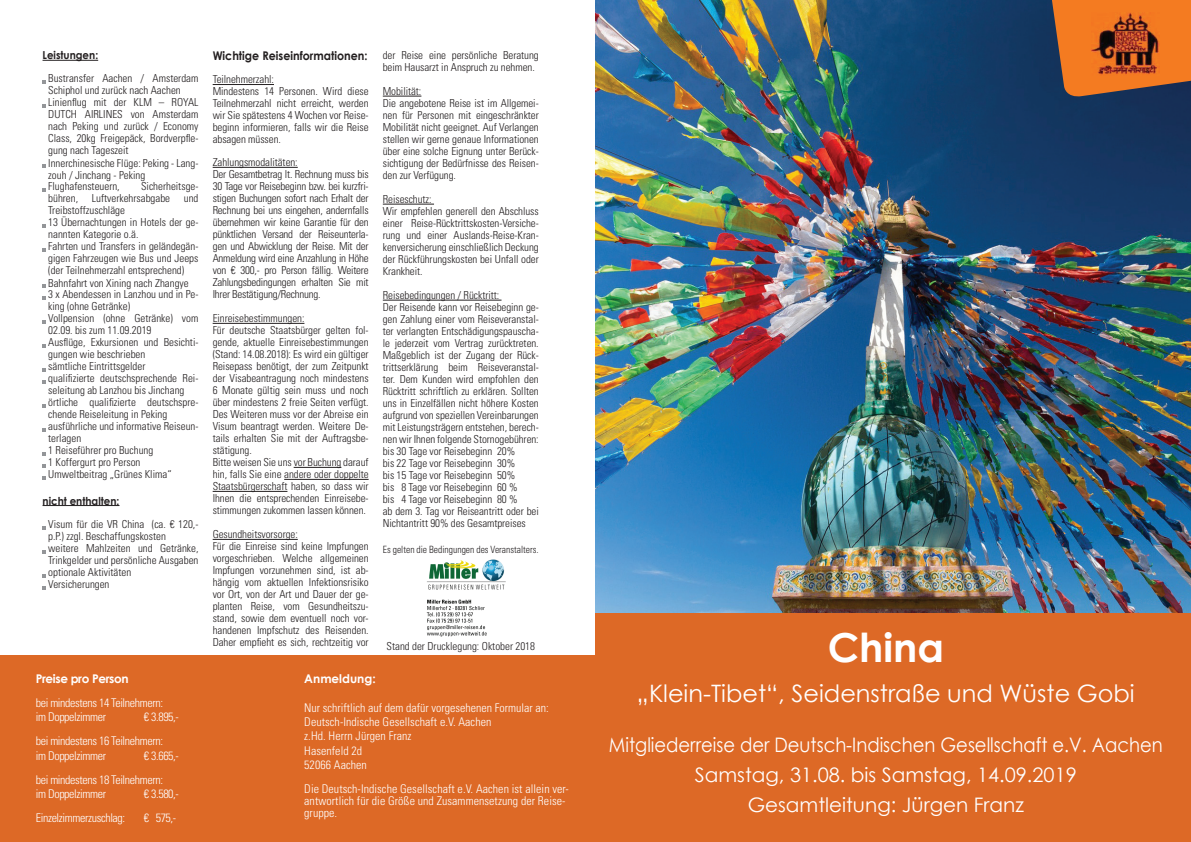
<style>
.page{position:relative;width:1191px;height:842px;background:#fff}
.page>*{position:absolute;margin:0;border:0;box-sizing:border-box;transform-origin:0 0}
.t1{font:700 40px "Century Gothic";color:#fff}
.t2{font:24px "Century Gothic";color:#fff}
.t3{font:20px/30px "Century Gothic";color:#fff;text-align:center;scale:.9 1}
.t4{font:300 condensed 12px/14.4px "Univers LT Std";color:#fff}
.t5{font:300 condensed 12px/24px "Univers LT Std";letter-spacing:-.03em;color:#fff}
.t6{font:700 12px "Century Gothic";color:#231f20;scale:.92 1}
.t7{font:700 12px "Century Gothic";letter-spacing:-.03em;color:#fff}
.t8{font:700 12px "Century Gothic";color:#fff}
.t9{font:300 condensed 11px/12px "Univers LT Std";letter-spacing:-.005em;color:#231f20}
.t10{font:700 11px "Century Gothic";color:#231f20;scale:.93 1}
.t11{font:300 condensed 10px "Univers LT Std";color:#231f20;scale:.96 1}
</style>
<div class="page">
<img style="left:595px;top:0;width:596px;height:614px">
<hr style="left:43px;top:60px;width:55px;height:1px;background:#231f20">
<hr style="left:43px;top:505px;width:76px;height:1px;background:#231f20">
<svg style="left:43px;top:526px;width:3px;height:4px"></svg>
<svg style="left:43px;top:550px;width:3px;height:4px"></svg>
<svg style="left:43px;top:574px;width:3px;height:4px"></svg>
<svg style="left:43px;top:586px;width:3px;height:4px"></svg>
<div style="left:595px;top:614px;width:596px;height:228px;background:#dd6926"></div>
<div style="left:0;top:655px;width:594px;height:187px;background:#dd6926"></div>
<hr style="left:213px;top:84px;width:61px;height:1px;background:#231f20">
<hr style="left:213px;top:167px;width:85px;height:1px;background:#231f20">
<hr style="left:213px;top:323px;width:91px;height:1px;background:#231f20">
<hr style="left:294px;top:467px;width:47px;height:1px;background:#231f20">
<hr style="left:284px;top:479px;width:85px;height:1px;background:#231f20">
<hr style="left:213px;top:491px;width:74px;height:1px;background:#231f20">
<hr style="left:213px;top:539px;width:85px;height:1px;background:#231f20">
<hr style="left:383px;top:96px;width:38px;height:1px;background:#231f20">
<hr style="left:383px;top:204px;width:51px;height:1px;background:#231f20">
<hr style="left:383px;top:300px;width:118px;height:1px;background:#231f20">
<img style="left:426px;top:559px;width:80px;height:78px">
<svg style="left:1044px;top:0;width:147px;height:98px;background:#bb682f"></svg>
<img style="left:1091px;top:12px;width:68px;height:64px">
<p class="t10" style="left:43px;top:47px;width:61px">Leistungen:</p>
<p class="t9" style="left:48px;top:72px;width:152px">Bustransfer Aachen / Amsterdam<br>Schiphol und zurück nach Aachen<br>Linienflug mit der KLM – ROYAL<br>DUTCH AIRLINES von Amsterdam nach Peking und zurück / Economy<br>Class, 20kg Freigepäck, Bordverpfle&shy;gung nach Tageszeit</p>
<p class="t9" style="left:48px;top:157px;width:152px">Innerchinesische Flüge: Peking - Lang&shy;zouh / Jinchang - Peking</p>
<p class="t9" style="left:48px;top:180px;width:73px">Flughafensteuern,</p>
<p class="t9" style="left:48px;top:180px;width:152px;text-indent:93px">Sicherheitsge&shy;bühren, Luftverkehrsabgabe und<br>Treibstoffzuschläge<br>13 Übernachtungen in Hotels der ge&shy;nannten Kategorie o.ä.<br>Fahrten und Transfers in geländegän&shy;gigen Fahrzeugen wie Bus und Jeeps (der Teilnehmerzahl entsprechend)</p>
<p class="t9" style="left:48px;top:278px;width:152px;line-height:10.5px">Bahnfahrt von Xining nach Zhangye<br>3 x Abendessen in Lanzhou und in Pe-</p>
<p class="t9" style="left:48px;top:300px;width:152px">king (ohne Getränke)<br>Vollpension (ohne Getränke) vom<br>02.09. bis zum 11.09.2019<br>Ausflüge, Exkursionen und Besichti&shy;gungen wie beschrieben<br>sämtliche Eintrittsgelder<br>qualifizierte deutschsprechende Rei&shy;seleitung ab Lanzhou bis Jinchang örtliche qualifizierte deutschspre&shy;chende Reiseleitung in Peking ausführliche und informative Reiseun&shy;terlagen<br>1 Reiseführer pro Buchung<br>1 Koffergurt pro Person<br>Umweltbeitrag „Grünes Klima“</p>
<p class="t10" style="left:43px;top:492px;width:84px">nicht enthalten:</p>
<p class="t9" style="left:48px;top:518px;width:152px">Visum für die VR China (ca. € 120,- p.P.) zzgl. Beschaffungskosten weitere Mahlzeiten und Getränke,<br>Trinkgelder und persönliche Ausgaben optionale Aktivitäten<br>Versicherungen</p>
<p class="t7" style="left:36px;top:669px;width:94px">Preise pro Person</p>
<p class="t5" style="left:36px;top:696px;width:129px;line-height:14.4px">bei mindestens 14 Teilnehmern: im Doppelzimmer</p>
<p class="t5" style="left:36px;top:705px;width:145px;text-indent:108px">€ 3.895,- bei mindestens 16 Teilnehmern:</p>
<p class="t5" style="left:36px;top:744px;width:72px">im Doppelzimmer</p>
<p class="t5" style="left:36px;top:744px;width:145px;text-indent:108px">€ 3.665,- bei mindestens 18 Teilnehmern:</p>
<p class="t5" style="left:36px;top:782px;width:72px">im Doppelzimmer</p>
<p class="t4" style="left:144px;top:787px;width:37px">€ 3.580,-</p>
<p class="t5" style="left:36px;top:806px;width:91px">Einzelzimmerzuschlag:</p>
<p class="t4" style="left:144px;top:811px;width:34px">€ 575,-</p>
<p class="t6" style="left:213px;top:47px;width:170px">Wichtige Reiseinformationen:</p>
<p class="t9" style="left:213px;top:74px;width:157px">Teilnehmerzahl:<br>Mindestens 14 Personen. Wird diese<br>Teilnehmerzahl nicht erreicht, werden wir Sie spätestens 4 Wochen vor Reise&shy;beginn informieren, falls wir die Reise absagen müssen.</p>
<p class="t9" style="left:213px;top:156px;width:157px">Zahlungsmodalitäten:<br>Der Gesamtbetrag lt. Rechnung muss bis 30 Tage vor Reisebeginn bzw. bei kurzfri&shy;stigen Buchungen sofort nach Erhalt der Rechnung bei uns eingehen, andernfalls übernehmen wir keine Garantie für den pünktlichen Versand der Reiseunterla&shy;gen und Abwicklung der Reise. Mit der Anmeldung wird eine Anzahlung in Höhe von € 300,- pro Person fällig. Weitere Zahlungsbedingungen erhalten Sie mit Ihrer Bestätigung/Rechnung.</p>
<p class="t9" style="left:213px;top:312px;width:157px">Einreisebestimmungen:<br>Für deutsche Staatsbürger gelten fol&shy;gende, aktuelle Einreisebestimmungen (Stand: 14.08.2018): Es wird ein gültiger Reisepass benötigt, der zum Zeitpunkt der Visabeantragung noch mindestens 6 Monate gültig sein muss und noch über mindestens 2 freie Seiten verfügt.<br>Des Weiteren muss vor der Abreise ein Visum beantragt werden. Weitere De&shy;tails erhalten Sie mit der Auftragsbe&shy;stätigung.<br>Bitte weisen Sie uns vor Buchung darauf hin, falls Sie eine andere oder doppelte Staatsbürgerschaft haben, so dass wir Ihnen die entsprechenden Einreisebe&shy;stimmungen zukommen lassen können.</p>
<p class="t9" style="left:213px;top:528px;width:157px">Gesundheitsvorsorge:<br>Für die Einreise sind keine Impfungen vorgeschrieben. Welche allgemeinen Impfungen vorzunehmen sind, ist ab&shy;hängig vom aktuellen Infektionsrisiko vor Ort, von der Art und Dauer der ge&shy;planten Reise, vom Gesundheitszu&shy;stand, sowie dem eventuell noch vor&shy;handenen Impfschutz des Reisenden.<br>Daher empfieht es sich, rechtzeitig vor</p>
<p class="t9" style="left:383px;top:49px;width:157px">der Reise eine persönliche Beratung beim Hausarzt in Anspruch zu nehmen.</p>
<p class="t9" style="left:383px;top:85px;width:157px">Mobilität:<br>Die angebotene Reise ist im Allgemei&shy;nen für Personen mit eingeschränkter Mobilität nicht geeignet. Auf Verlangen stellen wir gerne genaue Informationen über eine solche Eignung unter Berück&shy;sichtigung der Bedürfnisse des Reisen&shy;den zur Verfügung.</p>
<p class="t9" style="left:383px;top:193px;width:157px">Reiseschutz:<br>Wir empfehlen generell den Abschluss einer Reise-Rücktrittskosten-Versiche&shy;rung und einer Auslands-Reise-Kran&shy;kenversicherung einschließlich Deckung der Rückführungskosten bei Unfall oder<br>Krankheit.</p>
<p class="t9" style="left:383px;top:289px;width:157px">Reisebedingungen / Rücktritt:<br>Der Reisende kann vor Reisebeginn ge&shy;gen Zahlung einer vom Reiseveranstal&shy;ter verlangten Entschädigungspauscha&shy;le jederzeit vom Vertrag zurücktreten.<br>Maßgeblich ist der Zugang der Rück&shy;trittserklärung beim Reiseveranstal&shy;ter. Dem Kunden wird empfohlen den Rücktritt schriftlich zu erklären. Sollten uns in Einzelfällen nicht höhere Kosten aufgrund von speziellen Vereinbarungen mit Leistungsträgern entstehen, berech&shy;nen wir Ihnen folgende Stornogebühren: bis 30 Tage vor Reisebeginn 20%<br>bis 22 Tage vor Reisebeginn 30%<br>bis 15 Tage vor Reisebeginn 50%<br>bis 8 Tage vor Reisebeginn 60 %<br>bis 4 Tage vor Reisebeginn 80 %<br>ab dem 3. Tag vor Reiseantritt oder bei Nichtantritt 90% des Gesamtpreises</p>
<p class="t11" style="left:383px;top:543px;width:164px">Es gelten die Bedingungen des Veranstalters.</p>
<p class="t9" style="left:386px;top:640px;width:150px">Stand der Drucklegung: Oktober 2018</p>
<p class="t8" style="left:304px;top:669px;width:73px">Anmeldung:</p>
<p class="t4" style="left:304px;top:700px;width:246px">Nur schriftlich auf dem dafür vorgesehenen Formular an:<br>Deutsch-Indische Gesellschaft e.V. Aachen<br>z.Hd. Herrn Jürgen Franz<br>Hasenfeld 2d<br>52066 Aachen</p>
<p class="t4" style="left:304px;top:783px;width:266px;line-height:12px">Die Deutsch-Indische Gesellschaft e.V. Aachen ist allein ver&shy;antwortlich für die Größe und Zusammensetzung der Reise&shy;gruppe.</p>
<h1 class="t1" style="left:827px;top:617px;width:118px">China</h1>
<h2 class="t2" style="left:637px;top:677px;width:499px">„Klein-Tibet“, Seidenstraße und Wüste Gobi</h2>
<h3 class="t3" style="left:609px;top:730px;width:617px">Mitgliederreise der Deutsch-Indischen Gesellschaft e.V. Aachen<br>Samstag, 31.08. bis Samstag, 14.09.2019<br>Gesamtleitung: Jürgen Franz</h3>
</div>
